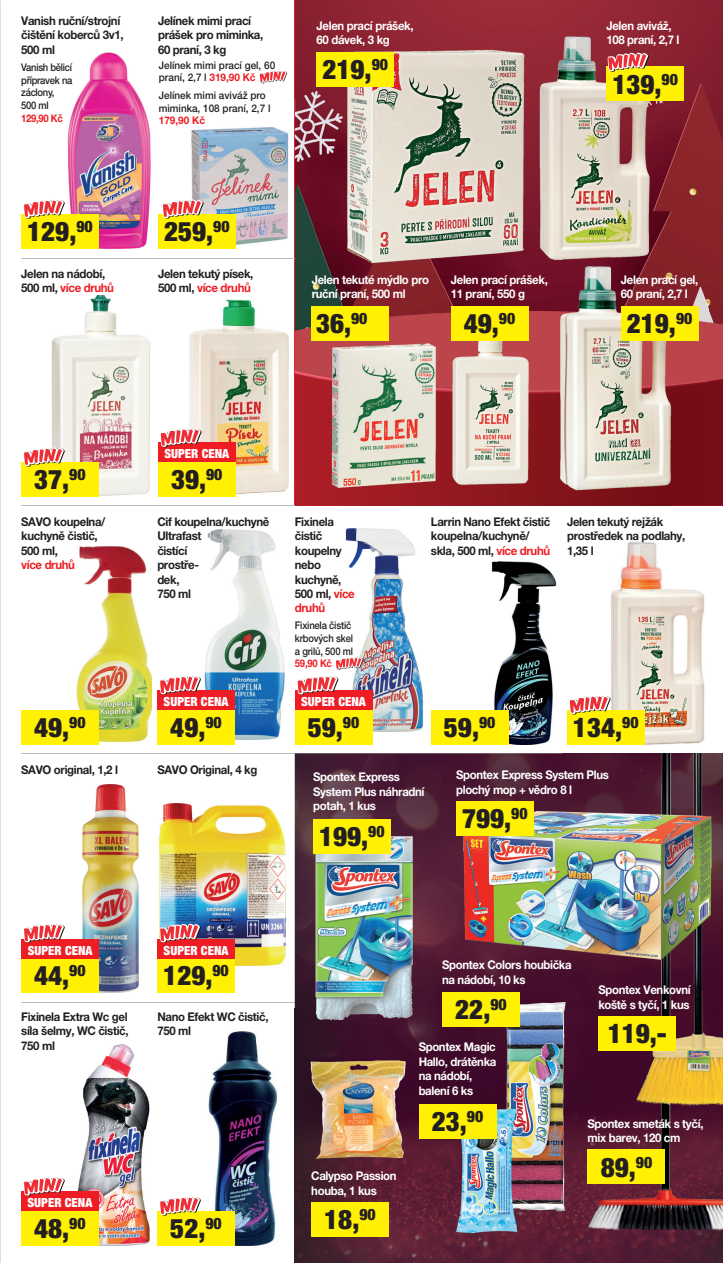
<style>
.page{position:relative;width:723px;height:1263px;background:#fff}
.page>*{position:absolute;margin:0;border:0;box-sizing:border-box;transform-origin:0 0}
.t1{font:900 condensed 27px "Helvetica Neue LT Pro";color:#231f20}
.t2{font:900 condensed 12.6px "Helvetica Neue LT Pro";color:#fff}
.t3{font:700 12px/14.4px "Helvetica Neue LT Pro";letter-spacing:-.03em;color:#231f20;scale:.95 1}
.t4{font:700 12px/14.4px "Helvetica Neue LT Pro";letter-spacing:-.03em;color:#fff;scale:.95 1}
.t5{font:700 12px "Helvetica Neue LT Pro";letter-spacing:-.03em;color:#ee1d23;scale:.95 1}
.t6{font:500 10.5px/12.6px "Helvetica Neue LT Pro";color:#231f20;scale:.95 1}
.t7{font:500 10.5px/12.6px "Helvetica Neue LT Pro";letter-spacing:-.02em;color:#231f20;scale:.9 1}
.t8{font:700 10.5px "Helvetica Neue LT Pro";letter-spacing:-.02em;color:#ee1d23;scale:.9 1}
.t9{font:700 10.5px "Helvetica Neue LT Pro";letter-spacing:-.02em;color:#ee1d23;scale:.95 1}
.s1{font-weight:700;color:#ee1d23}
.s2{color:#ee1d23}
</style>
<div class="page">
<div style="left:295px;top:0;width:428px;height:50px;background:#861f30"></div>
<img style="left:295px;top:50px;width:53px;height:456px">
<img style="left:670px;top:50px;width:53px;height:456px">
<img style="left:348px;top:500px;width:322px;height:6px">
<img style="left:0;top:0;width:1px;height:1263px">
<hr style="left:21px;top:1002px;width:274px;height:1px;background:#bcbdc0">
<hr style="left:21px;top:258px;width:274px;height:1px;background:#bcbdc0">
<hr style="left:21px;top:505px;width:274px;height:1px;background:#bcbdc0">
<hr style="left:21px;top:753px;width:274px;height:1px;background:#bcbdc0">
<img style="left:315px;top:0;width:393px;height:500px">
<img style="left:295px;top:753px;width:428px;height:510px">
<img style="left:610px;top:541px;width:95px;height:204px">
<div style="left:567px;top:710px;width:77px;height:35px;background:#fff101"></div>
<svg style="left:569px;top:696px;width:41px;height:18px"></svg>
<img style="left:208px;top:1031px;width:69px;height:215px">
<div style="left:157px;top:1211px;width:78px;height:35px;background:#fff101"></div>
<svg style="left:160px;top:1197px;width:41px;height:19px"></svg>
<img style="left:158px;top:299px;width:130px;height:198px">
<img style="left:67px;top:52px;width:84px;height:197px">
<div style="left:21px;top:214px;width:78px;height:35px;background:#fff101"></div>
<svg style="left:24px;top:200px;width:41px;height:19px"></svg>
<img style="left:51px;top:296px;width:100px;height:200px">
<div style="left:21px;top:462px;width:78px;height:35px;background:#fff101"></div>
<svg style="left:24px;top:447px;width:41px;height:20px"></svg>
<img style="left:76px;top:546px;width:76px;height:196px">
<div style="left:21px;top:710px;width:78px;height:35px;background:#fff101"></div>
<img style="left:491px;top:561px;width:66px;height:184px">
<div style="left:431px;top:710px;width:77px;height:35px;background:#fff101"></div>
<div style="left:158px;top:462px;width:77px;height:35px;background:#fff101"></div>
<div style="left:158px;top:443px;width:77px;height:19px;background:#ee1d23"></div>
<svg style="left:259px;top:71px;width:28px;height:12px"></svg>
<img style="left:191px;top:127px;width:97px;height:121px">
<div style="left:158px;top:214px;width:77px;height:35px;background:#fff101"></div>
<svg style="left:163px;top:199px;width:41px;height:20px"></svg>
<svg style="left:160px;top:428px;width:41px;height:19px"></svg>
<img style="left:77px;top:1045px;width:73px;height:200px">
<div style="left:21px;top:1211px;width:78px;height:35px;background:#fff101"></div>
<div style="left:21px;top:1191px;width:78px;height:20px;background:#ee1d23"></div>
<svg style="left:24px;top:1177px;width:41px;height:19px"></svg>
<img style="left:338px;top:529px;width:86px;height:203px">
<div style="left:295px;top:710px;width:77px;height:35px;background:#fff101"></div>
<svg style="left:336px;top:657px;width:27px;height:13px"></svg>
<div style="left:295px;top:690px;width:77px;height:20px;background:#ee1d23"></div>
<svg style="left:297px;top:676px;width:41px;height:19px"></svg>
<img style="left:82px;top:785px;width:57px;height:207px">
<div style="left:21px;top:958px;width:78px;height:35px;background:#fff101"></div>
<div style="left:21px;top:939px;width:78px;height:19px;background:#ee1d23"></div>
<svg style="left:24px;top:924px;width:41px;height:19px"></svg>
<img style="left:159px;top:804px;width:127px;height:161px">
<div style="left:157px;top:958px;width:78px;height:35px;background:#fff101"></div>
<div style="left:157px;top:939px;width:78px;height:19px;background:#ee1d23"></div>
<svg style="left:159px;top:924px;width:42px;height:19px"></svg>
<img style="left:204px;top:529px;width:81px;height:211px">
<div style="left:157px;top:710px;width:78px;height:35px;background:#fff101"></div>
<div style="left:157px;top:690px;width:78px;height:20px;background:#ee1d23"></div>
<svg style="left:160px;top:676px;width:41px;height:19px"></svg>
<div style="left:606px;top:67px;width:78px;height:34px;background:#fff101"></div>
<div style="left:621px;top:306px;width:77px;height:35px;background:#fff101"></div>
<div style="left:312px;top:306px;width:77px;height:35px;background:#fff101"></div>
<div style="left:451px;top:306px;width:77px;height:35px;background:#fff101"></div>
<div style="left:317px;top:52px;width:77px;height:34px;background:#fff101"></div>
<div style="left:456px;top:801px;width:77px;height:35px;background:#fff101"></div>
<div style="left:419px;top:1104px;width:77px;height:35px;background:#fff101"></div>
<div style="left:442px;top:992px;width:78px;height:34px;background:#fff101"></div>
<div style="left:588px;top:1150px;width:77px;height:34px;background:#fff101"></div>
<div style="left:598px;top:1016px;width:78px;height:34px;background:#fff101"></div>
<div style="left:311px;top:1202px;width:78px;height:34px;background:#fff101"></div>
<div style="left:313px;top:819px;width:78px;height:34px;background:#fff101"></div>
<svg style="left:608px;top:53px;width:41px;height:19px"></svg>
<p class="t3" style="left:21px;top:13px;width:109px">Vanish ruční/strojní čištění koberců 3v1,<br>500 ml</p>
<p class="t7" style="left:21px;top:61px;width:58px">Vanish bělicí přípravek na záclony,<br>500 ml</p>
<p class="t8" style="left:21px;top:111px;width:48px">129,90 Kč</p>
<p class="t3" style="left:158px;top:13px;width:112px">Jelínek mimi prací prášek pro miminka,<br>60 praní, 3 kg</p>
<p class="t4" style="left:606px;top:18px;width:78px">Jelen aviváž,<br>108 praní, 2,7 l</p>
<p class="t4" style="left:317px;top:18px;width:104px">Jelen prací prášek,<br>60 dávek, 3 kg</p>
<p class="t6" style="left:159px;top:59px;width:124px">Jelínek mimi prací gel, 60 praní, 2,7 l <span class="s1">319,90 Kč</span></p>
<p class="t6" style="left:159px;top:89px;width:119px">Jelínek mimi aviváž pro miminka, 108 praní, 2,7 l</p>
<p class="t9" style="left:159px;top:114px;width:50px">179,90 Kč</p>
<h1 class="t1" style="left:322px;top:52px;width:67px">219,<sup>90</sup></h1>
<h1 class="t1" style="left:612px;top:67px;width:67px">139,<sup>90</sup></h1>
<h1 class="t1" style="left:27px;top:215px;width:67px">129,<sup>90</sup></h1>
<p class="t3" style="left:21px;top:266px;width:99px">Jelen na nádobí,<br>500 ml, <span class="s2">více druhů</span></p>
<h1 class="t1" style="left:164px;top:215px;width:67px">259,<sup>90</sup></h1>
<p class="t3" style="left:158px;top:266px;width:102px">Jelen tekutý písek,<br>500 ml, <span class="s2">více druhů</span></p>
<p class="t4" style="left:312px;top:272px;width:125px">Jelen tekuté mýdlo pro ruční praní, 500 ml</p>
<p class="t4" style="left:451px;top:272px;width:104px">Jelen prací prášek,<br>11 praní, 550 g</p>
<h1 class="t1" style="left:316px;top:307px;width:53px">36,<sup>90</sup></h1>
<h1 class="t1" style="left:464px;top:307px;width:53px">49,<sup>90</sup></h1>
<p class="t4" style="left:621px;top:272px;width:83px">Jelen prací gel,<br>60 praní, 2,7 l</p>
<h1 class="t1" style="left:627px;top:307px;width:67px">219,<sup>90</sup></h1>
<p class="t2" style="left:164px;top:446px;width:66px">SUPER CENA</p>
<h1 class="t1" style="left:34px;top:463px;width:53px">37,<sup>90</sup></h1>
<p class="t3" style="left:21px;top:514px;width:90px">SAVO koupelna/ kuchyně čistič,<br>500 ml,</p>
<p class="t5" style="left:21px;top:557px;width:58px">více druhů</p>
<h1 class="t1" style="left:171px;top:463px;width:53px">39,<sup>90</sup></h1>
<p class="t3" style="left:157px;top:514px;width:119px">Cif koupelna/kuchyně<br>Ultrafast<br>čistící<br>prostře-<br>dek,<br>750 ml</p>
<p class="t3" style="left:295px;top:514px;width:65px">Fixinela čistič koupelny nebo kuchyně,<br>500 ml, <span class="s2">více druhů</span></p>
<p class="t3" style="left:431px;top:514px;width:127px">Larrin Nano Efekt čistič koupelna/kuchyně/ skla, 500 ml, <span class="s2">více druhů</span></p>
<p class="t3" style="left:567px;top:514px;width:126px">Jelen tekutý rejžák prostředek na podlahy,<br>1,35 l</p>
<p class="t2" style="left:164px;top:694px;width:66px">SUPER CENA</p>
<p class="t7" style="left:295px;top:619px;width:66px">Fixinela čistič krbových skel a grilů, 500 ml</p>
<p class="t8" style="left:295px;top:657px;width:43px">59,90 Kč</p>
<p class="t2" style="left:301px;top:694px;width:66px">SUPER CENA</p>
<h1 class="t1" style="left:34px;top:711px;width:53px">49,<sup>90</sup></h1>
<h1 class="t1" style="left:170px;top:711px;width:53px">49,<sup>90</sup></h1>
<h1 class="t1" style="left:308px;top:711px;width:53px">59,<sup>90</sup></h1>
<h1 class="t1" style="left:444px;top:711px;width:53px">59,<sup>90</sup></h1>
<h1 class="t1" style="left:573px;top:711px;width:67px">134,<sup>90</sup></h1>
<p class="t3" style="left:21px;top:762px;width:103px">SAVO original, 1,2 l</p>
<p class="t3" style="left:157px;top:762px;width:107px">SAVO Original, 4 kg</p>
<p class="t4" style="left:313px;top:769px;width:119px">Spontex Express<br>System Plus náhradní potah, 1 kus</p>
<h1 class="t1" style="left:319px;top:819px;width:67px">199,<sup>90</sup></h1>
<p class="t4" style="left:456px;top:767px;width:162px">Spontex Express System Plus plochý mop + vědro 8 l</p>
<h1 class="t1" style="left:462px;top:802px;width:67px">799,<sup>90</sup></h1>
<p class="t2" style="left:28px;top:942px;width:66px">SUPER CENA</p>
<p class="t2" style="left:164px;top:942px;width:66px">SUPER CENA</p>
<h1 class="t1" style="left:34px;top:959px;width:53px">44,<sup>90</sup></h1>
<p class="t3" style="left:21px;top:1009px;width:115px;text-align:justify">Fixinela Extra Wc gel síla šelmy, WC čistič, 750 ml</p>
<h1 class="t1" style="left:163px;top:959px;width:67px">129,<sup>90</sup></h1>
<p class="t3" style="left:157px;top:1009px;width:119px">Nano Efekt WC čistič,<br>750 ml</p>
<p class="t4" style="left:442px;top:957px;width:138px">Spontex Colors houbička na nádobí, 10 ks</p>
<h1 class="t1" style="left:455px;top:992px;width:53px">22,<sup>90</sup></h1>
<p class="t4" style="left:419px;top:1040px;width:83px">Spontex Magic<br>Hallo, drátěnka na nádobí, balení 6 ks</p>
<p class="t4" style="left:598px;top:982px;width:99px">Spontex Venkovní koště s tyčí, 1 kus</p>
<h1 class="t1" style="left:608px;top:1016px;width:61px">119,-</h1>
<h1 class="t1" style="left:432px;top:1105px;width:53px">23,<sup>90</sup></h1>
<p class="t4" style="left:587px;top:1116px;width:123px">Spontex smeták s tyčí, mix barev, 120 cm</p>
<p class="t2" style="left:28px;top:1195px;width:66px">SUPER CENA</p>
<h1 class="t1" style="left:34px;top:1212px;width:53px">48,<sup>90</sup></h1>
<h1 class="t1" style="left:170px;top:1212px;width:53px">52,<sup>90</sup></h1>
<p class="t4" style="left:311px;top:1168px;width:91px">Calypso Passion houba, 1 kus</p>
<h1 class="t1" style="left:324px;top:1202px;width:53px">18,<sup>90</sup></h1>
<h1 class="t1" style="left:601px;top:1150px;width:53px">89,<sup>90</sup></h1>
</div>
